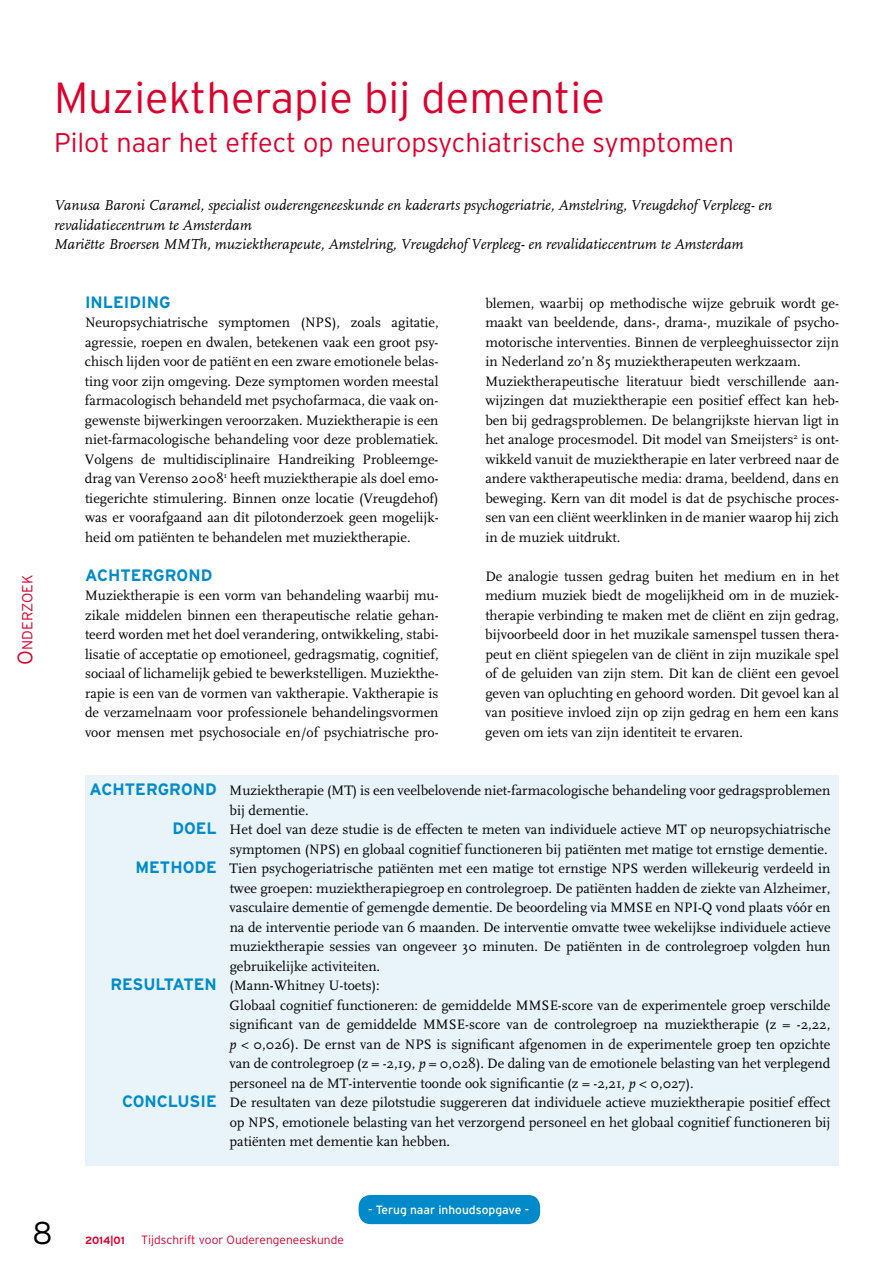
<style>
.page{position:relative;width:893px;height:1263px;background:#fff}
.page>*{position:absolute;margin:0;border:0;box-sizing:border-box;transform-origin:0 0}
.t1{font:300 43.5px "Interstate";color:#dc002e}
.t2{font:300 31.5px "Interstate";color:#000}
.t3{font:300 27px "Interstate";color:#dc002e}
.t4{font:700 16.5px "Interstate";color:#008ac9}
.t5{font:italic 15px/19.5px "FF Scala";color:#000}
.t6{font:300 14.7px "Interstate";color:#dc002e}
.t7{font:14.25px/19.5px "FF Scala";color:#000;text-align:justify}
.t8{font:300 12px "Interstate";color:#dc002e}
.t9{font:12px "Interstate";color:#fff}
.t10{font:700 10.5px "Interstate";color:#dc002e}
.s1{font-size:21px}
.s2{font-family:"Interstate";font-weight:700;font-size:16.5px;color:#008ac9}
.s3{font-style:italic}
</style>
<div class="page">
<div style="left:359px;top:1195px;width:181px;height:29px;background:#008ac9;border-radius:12px"></div>
<div style="left:85px;top:776px;width:754px;height:390px;background:#e9f3fa"></div>
<h1 class="t1" style="left:54px;top:73px;width:552px">Muziektherapie bij dementie</h1>
<h3 class="t3" style="left:54px;top:127px;width:682px">Pilot naar het effect op neuropsychiatrische symptomen</h3>
<p class="t6" style="left:19px;top:664px;width:89px;rotate:-90deg"><span class="s1">O</span>NDERZOEK</p>
<p class="t5" style="left:54px;top:196px;width:720px">Vanusa Baroni Caramel, specialist ouderengeneeskunde en kaderarts psychogeriatrie, Amstelring, Vreugdehof Verpleeg- en revalidatiecentrum te Amsterdam<br>Mariëtte Broersen MMTh, muziektherapeute, Amstelring, Vreugdehof Verpleeg- en revalidatiecentrum te Amsterdam</p>
<p class="t4" style="left:85px;top:292px;width:87px">INLEIDING</p>
<p class="t7" style="left:85px;top:313px;width:355px">Neuropsychiatrische symptomen (NPS), zoals agitatie, agressie, roepen en dwalen, betekenen vaak een groot psy&shy;chisch lijden voor de patiënt en een zware emotionele belas&shy;ting voor zijn omgeving. Deze symptomen worden meestal farmacologisch behandeld met psychofarmaca, die vaak on&shy;gewenste bijwerkingen veroorzaken. Muziektherapie is een niet-farmacologische behandeling voor deze problematiek.<br>Volgens de multidisciplinaire Handreiking Probleemge&shy;drag van Verenso 2008<sup>1</sup> heeft muziektherapie als doel emo&shy;tiegerichte stimulering. Binnen onze locatie (Vreugdehof) was er voorafgaand aan dit pilotonderzoek geen mogelijk&shy;heid om patiënten te behandelen met muziektherapie.</p>
<p class="t4" style="left:85px;top:565px;width:129px">ACHTERGROND</p>
<p class="t7" style="left:85px;top:586px;width:355px">Muziektherapie is een vorm van behandeling waarbij mu&shy;zikale middelen binnen een therapeutische relatie gehan&shy;teerd worden met het doel verandering, ontwikkeling, stabi&shy;lisatie of acceptatie op emotioneel, gedragsmatig, cognitief, sociaal of lichamelijk gebied te bewerkstelligen. Muziekthe&shy;rapie is een van de vormen van vaktherapie. Vaktherapie is de verzamelnaam voor professionele behandelingsvormen voor mensen met psychosociale en/of psychiatrische pro-</p>
<p class="t7" style="left:485px;top:293px;width:355px;text-align:left">blemen, waarbij op methodische wijze gebruik wordt ge&shy;maakt van beeldende, dans-, drama-, muzikale of psycho&shy;motorische interventies. Binnen de verpleeghuissector zijn in Nederland zo’n 85 muziektherapeuten werkzaam.<br>Muziektherapeutische literatuur biedt verschillende aan&shy;wijzingen dat muziektherapie een positief effect kan heb&shy;ben bij gedragsproblemen. De belangrijkste hiervan ligt in het analoge procesmodel. Dit model van Smeijsters<sup>2</sup> is ont&shy;wikkeld vanuit de muziektherapie en later verbreed naar de andere vaktherapeutische media: drama, beeldend, dans en beweging. Kern van dit model is dat de psychische proces&shy;sen van een cliënt weerklinken in de manier waarop hij zich in de muziek uitdrukt.</p>
<p class="t7" style="left:485px;top:566px;width:355px">De analogie tussen gedrag buiten het medium en in het medium muziek biedt de mogelijkheid om in de muziek&shy;therapie verbinding te maken met de cliënt en zijn gedrag, bijvoorbeeld door in het muzikale samenspel tussen thera&shy;peut en cliënt spiegelen van de cliënt in zijn muzikale spel of de geluiden van zijn stem. Dit kan de cliënt een gevoel geven van opluchting en gehoord worden. Dit gevoel kan al van positieve invloed zijn op zijn gedrag en hem een kans geven om iets van zijn identiteit te ervaren.</p>
<p class="t7" style="left:90px;top:781px;width:742px"><span class="s2">ACHTERGROND</span> Muziektherapie (MT) is een veelbelovende niet-farmacologische behandeling voor gedragsproblemen</p>
<p class="t7" style="left:230px;top:800px;width:80px">bij dementie.</p>
<p class="t7" style="left:172px;top:820px;width:660px"><span class="s2">DOEL</span> Het doel van deze studie is de effecten te meten van individuele actieve MT op neuropsychiatrische</p>
<p class="t7" style="left:230px;top:839px;width:599px">symptomen (NPS) en globaal cognitief functioneren bij patiënten met matige tot ernstige dementie.</p>
<p class="t7" style="left:135px;top:859px;width:697px"><span class="s2">M ETHODE</span> Tien psychogeriatrische patiënten met een matige tot ernstige NPS werden willekeurig verdeeld in</p>
<p class="t7" style="left:230px;top:878px;width:602px">twee groepen: muziektherapiegroep en controlegroep. De patiënten hadden de ziekte van Alzheimer,</p>
<p class="t7" style="left:230px;top:898px;width:602px">vasculaire dementie of gemengde dementie. De beoordeling via MMSE en NPI-Q vond plaats vóór en</p>
<p class="t7" style="left:230px;top:917px;width:602px">na de interventie periode van 6 maanden. De interventie omvatte twee wekelijkse individuele actieve</p>
<p class="t7" style="left:230px;top:937px;width:602px">muziektherapie sessies van ongeveer 30 minuten. De patiënten in de controlegroep volgden hun</p>
<p class="t7" style="left:230px;top:956px;width:152px">gebruikelijke activiteiten.</p>
<p class="t7" style="left:110px;top:976px;width:271px"><span class="s2">RESULTATEN</span> (Mann-Whitney U-toets):</p>
<p class="t7" style="left:230px;top:995px;width:602px">Globaal cognitief functioneren: de gemiddelde MMSE-score van de experimentele groep -verschilde</p>
<p class="t7" style="left:230px;top:1015px;width:602px">significant van de gemiddelde MMSE-score van de controlegroep na muziektherapie (z = -2,22,</p>
<p class="t7" style="left:230px;top:1034px;width:602px"><span class="s3">p</span> &lt; 0,026). De ernst van de NPS is significant afgenomen in de experimentele groep ten opzichte</p>
<p class="t7" style="left:229px;top:1054px;width:602px">van de controlegroep (z = -2,19, <span class="s3">p</span> = 0,028). De daling van de emotionele belasting van het verplegend</p>
<p class="t7" style="left:229px;top:1073px;width:466px">personeel na de MT-interventie toonde ook significantie (z = -2,21, <span class="s3">p</span> &lt; 0,027).</p>
<p class="t7" style="left:122px;top:1093px;width:710px"><span class="s2">CONCLUSIE</span> De resultaten van deze pilotstudie suggereren dat individuele actieve muziektherapie positief effect</p>
<p class="t7" style="left:230px;top:1112px;width:602px">op NPS, emotionele belasting van het verzorgend personeel en het globaal cognitief functioneren bij</p>
<p class="t7" style="left:230px;top:1132px;width:222px">patiënten met dementie kan hebben.</p>
<p class="t9" style="left:368px;top:1203px;width:162px">- Terug naar inhoudsopgave -</p>
<h2 class="t2" style="left:33px;top:1215px;width:22px">8</h2>
<p class="t10" style="left:85px;top:1234px;width:41px">2014|01</p>
<p class="t8" style="left:141px;top:1233px;width:204px">Tijdschrift voor Ouderengeneeskunde</p>
</div>
